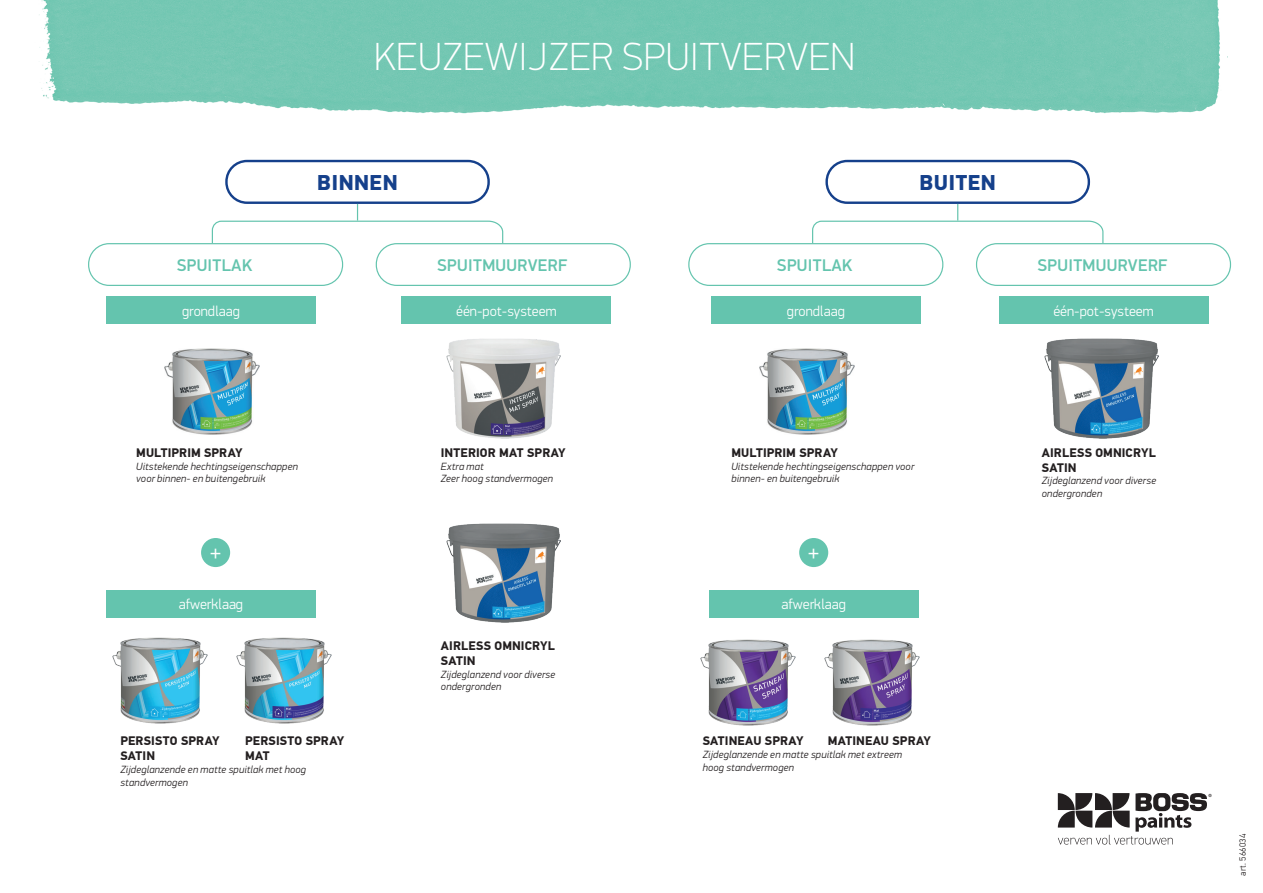
<style>
.page{position:relative;width:1263px;height:893px;background:#fff}
.page>*{position:absolute;margin:0;border:0;box-sizing:border-box;transform-origin:0 0}
.t1{font:100 39.3px "PFDIN Display Pro";letter-spacing:.02em;color:#fff}
.t2{font:21.9px "PFDIN Display Pro";color:#fff}
.t3{font:900 21.75px "PFDIN Display Pro";letter-spacing:.02em;color:#15408b}
.t4{font:500 16.95px "PFDIN Display Pro";letter-spacing:.02em;color:#64c4ae}
.t5{font:300 14.55px "PFDIN Display Pro";color:#fff}
.t6{font:700 12.3px/14.5px "PF Din Text Pro";letter-spacing:.01em;color:#231f20}
.t7{font:italic 300 10.5px/12.6px "PFDIN Display Pro";letter-spacing:.025em;color:#231f20}
.t8{font:300 9px "PF Din Text Pro";letter-spacing:.025em;color:#231f20}
</style>
<div class="page">
<svg style="left:1058px;top:793px;width:153px;height:51px"></svg>
<img style="left:39px;top:0;width:1189px;height:114px">
<div style="left:201px;top:538px;width:29px;height:29px;background:#64c4ae;border-radius:50%"></div>
<div style="left:799px;top:538px;width:29px;height:29px;background:#64c4ae;border-radius:50%"></div>
<div style="left:225px;top:160px;width:265px;height:44px;border:2px solid #15408b;border-radius:21px"></div>
<div style="left:88px;top:243px;width:255px;height:43px;border:1px solid #64c4ae;border-radius:21px"></div>
<div style="left:376px;top:243px;width:255px;height:43px;border:1px solid #64c4ae;border-radius:21px"></div>
<svg style="left:211px;top:204px;width:293px;height:40px"></svg>
<img style="left:701px;top:639px;width:95px;height:87px">
<img style="left:824px;top:639px;width:95px;height:87px">
<img style="left:446px;top:339px;width:114px;height:99px">
<img style="left:446px;top:523px;width:114px;height:100px">
<div style="left:825px;top:160px;width:265px;height:44px;border:2px solid #15408b;border-radius:21px"></div>
<div style="left:688px;top:243px;width:255px;height:43px;border:1px solid #64c4ae;border-radius:21px"></div>
<div style="left:976px;top:243px;width:255px;height:43px;border:1px solid #64c4ae;border-radius:21px"></div>
<img style="left:1045px;top:339px;width:114px;height:99px">
<svg style="left:811px;top:204px;width:293px;height:40px"></svg>
<img style="left:759px;top:348px;width:96px;height:87px">
<img style="left:164px;top:348px;width:95px;height:87px">
<div style="left:402px;top:296px;width:209px;height:28px;background:#64c4ae"></div>
<div style="left:999px;top:296px;width:209px;height:28px;background:#64c4ae"></div>
<div style="left:106px;top:296px;width:209px;height:28px;background:#64c4ae"></div>
<div style="left:106px;top:590px;width:209px;height:28px;background:#64c4ae"></div>
<div style="left:709px;top:590px;width:209px;height:28px;background:#64c4ae"></div>
<div style="left:711px;top:296px;width:209px;height:28px;background:#64c4ae"></div>
<img style="left:113px;top:637px;width:95px;height:87px">
<img style="left:236px;top:637px;width:95px;height:87px">
<h1 class="t1" style="left:375px;top:34px;width:482px">KEUZEWIJZER SPUITVERVEN</h1>
<h3 class="t3" style="left:317px;top:169px;width:82px">BINNEN</h3>
<h3 class="t3" style="left:919px;top:169px;width:78px">BUITEN</h3>
<h3 class="t4" style="left:177px;top:255px;width:77px">SPUITLAK</h3>
<h3 class="t4" style="left:437px;top:255px;width:131px">SPUITMUURVERF</h3>
<h3 class="t4" style="left:777px;top:255px;width:77px">SPUITLAK</h3>
<h3 class="t4" style="left:1037px;top:255px;width:131px">SPUITMUURVERF</h3>
<h3 class="t5" style="left:182px;top:302px;width:59px">grondlaag</h3>
<h3 class="t5" style="left:456px;top:302px;width:102px">één-pot-systeem</h3>
<h3 class="t5" style="left:1053px;top:302px;width:102px">één-pot-systeem</h3>
<h3 class="t5" style="left:787px;top:302px;width:59px">grondlaag</h3>
<p class="t6" style="left:136px;top:446px;width:108px">MULTIPRIM SPRAY</p>
<p class="t7" style="left:136px;top:460px;width:163px">Uitstekende hechtingseigenschappen voor binnen- en buitengebruik</p>
<p class="t6" style="left:441px;top:446px;width:126px">INTERIOR MAT SPRAY</p>
<p class="t7" style="left:441px;top:460px;width:114px">Extra mat<br>Zeer hoog standvermogen</p>
<p class="t6" style="left:731px;top:446px;width:108px">MULTIPRIM SPRAY</p>
<p class="t7" style="left:731px;top:460px;width:184px">Uitstekende hechtingseigenschappen voor binnen- en buitengebruik</p>
<h2 class="t2" style="left:210px;top:539px;width:12px">+</h2>
<h2 class="t2" style="left:808px;top:539px;width:12px">+</h2>
<h3 class="t5" style="left:179px;top:596px;width:66px">afwerklaag</h3>
<h3 class="t5" style="left:782px;top:596px;width:66px">afwerklaag</h3>
<p class="t6" style="left:120px;top:734px;width:101px">PERSISTO SPRAY<br>SATIN</p>
<p class="t6" style="left:245px;top:734px;width:101px">PERSISTO SPRAY<br>MAT</p>
<p class="t7" style="left:120px;top:763px;width:187px">Zijdeglanzende en matte spuitlak met hoog standvermogen</p>
<p class="t6" style="left:441px;top:639px;width:116px">AIRLESS OMNICRYL<br>SATIN</p>
<p class="t7" style="left:441px;top:668px;width:116px">Zijdeglanzend voor diverse ondergronden</p>
<p class="t6" style="left:703px;top:734px;width:102px">SATINEAU SPRAY</p>
<p class="t6" style="left:828px;top:734px;width:105px">MATINEAU SPRAY</p>
<p class="t7" style="left:703px;top:748px;width:201px">Zijdeglanzende en matte spuitlak met extreem hoog standvermogen</p>
<p class="t6" style="left:1042px;top:446px;width:116px">AIRLESS OMNICRYL<br>SATIN</p>
<p class="t7" style="left:1042px;top:474px;width:116px">Zijdeglanzend voor diverse ondergronden</p>
<p class="t8" style="left:1238px;top:876px;width:44px;rotate:-90deg">art. 566034</p>
</div>
